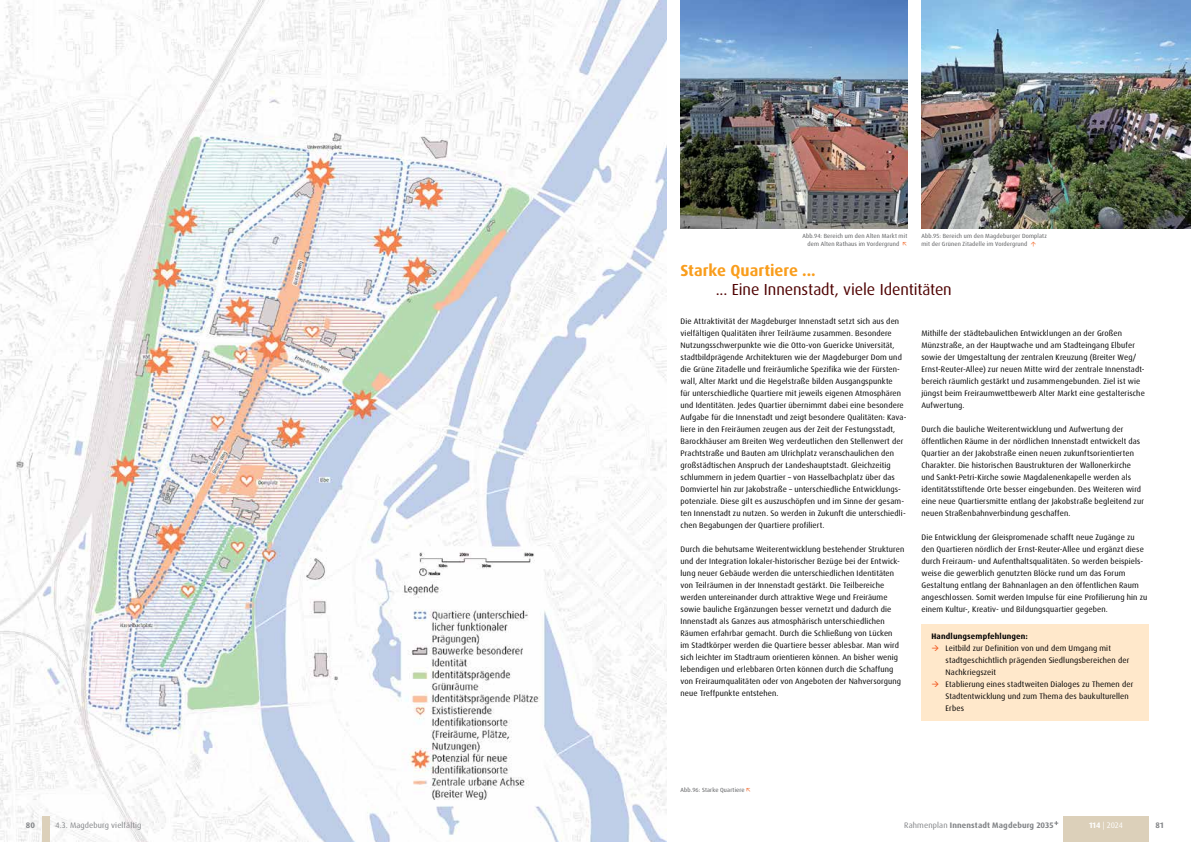
<style>
.page{position:relative;width:1191px;height:842px;background:#fff}
.page>*{position:absolute;margin:0;border:0;box-sizing:border-box;transform-origin:0 0}
.t1{font:16px "Dax Pro";letter-spacing:-.005em;color:#4e0000}
.t2{font:700 16px "Dax Pro";color:#f99d1c}
.t3{font:8px/12px "Dax Pro";letter-spacing:.015em;color:#000}
.t4{font:700 8px "Dax Pro";letter-spacing:.015em;color:#808285}
.t5{font:8px "Dax Pro";letter-spacing:.015em;color:#808285}
.t6{font:700 8px "Dax Pro";letter-spacing:.02em;color:#000}
.t7{font:8px "Dax Pro";color:#fff}
.t8{font:6px/8px "Dax Pro";letter-spacing:.025em;color:#58595b;text-align:center}
.s1{font-weight:400}
.s2{font-weight:700}
</style>
<div class="page">
<img style="left:0;top:0;width:666px;height:842px">
<div style="left:1063px;top:816px;width:85px;height:26px;background:#dcd0ba"></div>
<div style="left:43px;top:816px;width:7px;height:26px;background:#dcd0ba"></div>
<svg style="left:1054px;top:821px;width:4px;height:4px"></svg>
<div style="left:921px;top:624px;width:227px;height:96px;background:#ffe8cb"></div>
<img style="left:921px;top:0;width:270px;height:228px">
<img style="left:680px;top:0;width:227px;height:228px">
<p class="t8" style="left:802px;top:232px;width:106px">Abb.94: Bereich um den Alten Markt mit dem Alten Rathaus im Vordergrund</p>
<p class="t8" style="left:921px;top:232px;width:127px;text-align:left">Abb.95: Bereich um den Magdeburger Domplatz mit der Grünen Zitadelle im Vordergrund</p>
<h1 class="t2" style="left:680px;top:260px;width:137px">Starke Quartiere ...</h1>
<h1 class="t1" style="left:716px;top:279px;width:237px">... Eine Innenstadt, viele Identitäten</h1>
<p class="t3" style="left:680px;top:315px;width:227px">Die Attraktivität der Magdeburger Innenstadt setzt sich aus den vielfältigen Qualitäten ihrer Teilräume zusammen. Besondere Nutzungsschwerpunkte wie die Otto-von Guericke Universität, stadtbildprägende Architekturen wie der Magdeburger Dom und die Grüne Zitadelle und freiräumliche Spezifika wie der Fürsten&shy;wall, Alter Markt und die Hegelstraße bilden Ausgangspunkte<br>für unterschiedliche Quartiere mit jeweils eigenen Atmosphären und Identitäten. Jedes Quartier übernimmt dabei eine besondere Aufgabe für die Innenstadt und zeigt besondere Qualitäten: Kava&shy;liere in den Freiräumen zeugen aus der Zeit der Festungsstadt, Barockhäuser am Breiten Weg verdeutlichen den Stellenwert der Prachtstraße und Bauten am Ulrichplatz veranschaulichen den großstädtischen Anspruch der Landeshauptstadt. Gleichzeitig schlummern in jedem Quartier – von Hasselbachplatz über das Domviertel hin zur Jakobstraße – unterschiedliche Entwicklungs&shy;potenziale. Diese gilt es auszuschöpfen und im Sinne der gesam&shy;ten Innenstadt zu nutzen. So werden in Zukunft die unterschiedli&shy;chen Begabungen der Quartiere profiliert.</p>
<p class="t3" style="left:680px;top:543px;width:225px">Durch die behutsame Weiterentwicklung bestehender Strukturen und der Integration lokaler-historischer Bezüge bei der Entwick&shy;lung neuer Gebäude werden die unterschiedlichen Identitäten von Teilräumen in der Innenstadt gestärkt. Die Teilbereiche werden untereinander durch attraktive Wege und Freiräume sowie bauliche Ergänzungen besser vernetzt und dadurch die Innenstadt als Ganzes aus atmosphärisch unterschiedlichen Räumen erfahrbar gemacht. Durch die Schließung von Lücken<br>im Stadtkörper werden die Quartiere besser ablesbar. Man wird sich leichter im Stadtraum orientieren können. An bisher wenig lebendigen und erlebbaren Orten können durch die Schaffung von Freiraumqualitäten oder von Angeboten der Nahversorgung neue Treffpunkte entstehen.</p>
<p class="t3" style="left:921px;top:327px;width:225px">Mithilfe der städtebaulichen Entwicklungen an der Großen Münzstraße, an der Hauptwache und am Stadteingang Elbufer sowie der Umgestaltung der zentralen Kreuzung (Breiter Weg/ Ernst-Reuter-Allee) zur neuen Mitte wird der zentrale Innenstadt&shy;bereich räumlich gestärkt und zusammengebunden. Ziel ist wie jüngst beim Freiraumwettbewerb Alter Markt eine gestalterische Aufwertung.</p>
<p class="t3" style="left:921px;top:423px;width:224px">Durch die bauliche Weiterentwicklung und Aufwertung der öffentlichen Räume in der nördlichen Innenstadt entwickelt das Quartier an der Jakobstraße einen neuen zukunftsorientierten Charakter. Die historischen Baustrukturen der Wallonerkirche und Sankt-Petri-Kirche sowie Magdalenenkapelle werden als identitätsstiftende Orte besser eingebunden. Des Weiteren wird eine neue Quartiersmitte entlang der Jakobstraße begleitend zur neuen Straßenbahnverbindung geschaffen.</p>
<p class="t3" style="left:921px;top:531px;width:227px">Die Entwicklung der Gleispromenade schafft neue Zugänge zu den Quartieren nördlich der Ernst-Reuter-Allee und ergänzt diese durch Freiraum- und Aufenthaltsqualitäten. So werden beispiels&shy;weise die gewerblich genutzten Blöcke rund um das Forum Gestaltung entlang der Bahnanlagen an den öffentlichen Raum angeschlossen. Somit werden Impulse für eine Profilierung hin zu einem Kultur-, Kreativ- und Bildungsquartier gegeben.</p>
<p class="t6" style="left:931px;top:631px;width:98px">Handlungsempfehlungen:</p>
<p class="t3" style="left:945px;top:643px;width:189px">Leitbild zur Definition von und dem Umgang mit stadtgeschichtlich prägenden Siedlungsbereichen der Nachkriegszeit<br>Etablierung eines stadtweiten Dialoges zu Themen der Stadtentwicklung und zum Thema des baukulturellen Erbes</p>
<p class="t8" style="left:680px;top:786px;width:66px">Abb.96: Starke Quartiere</p>
<p class="t4" style="left:26px;top:820px;width:11px">80</p>
<p class="t5" style="left:56px;top:820px;width:87px">4.3. Magdeburg vielfältig</p>
<p class="t4" style="left:904px;top:820px;width:151px"><span class="s1">Rahmenplan</span> Innenstadt Magdeburg 2035</p>
<p class="t7" style="left:1089px;top:820px;width:35px"><span class="s2">114</span> | 2024</p>
<p class="t4" style="left:1155px;top:820px;width:10px">81</p>
</div>
